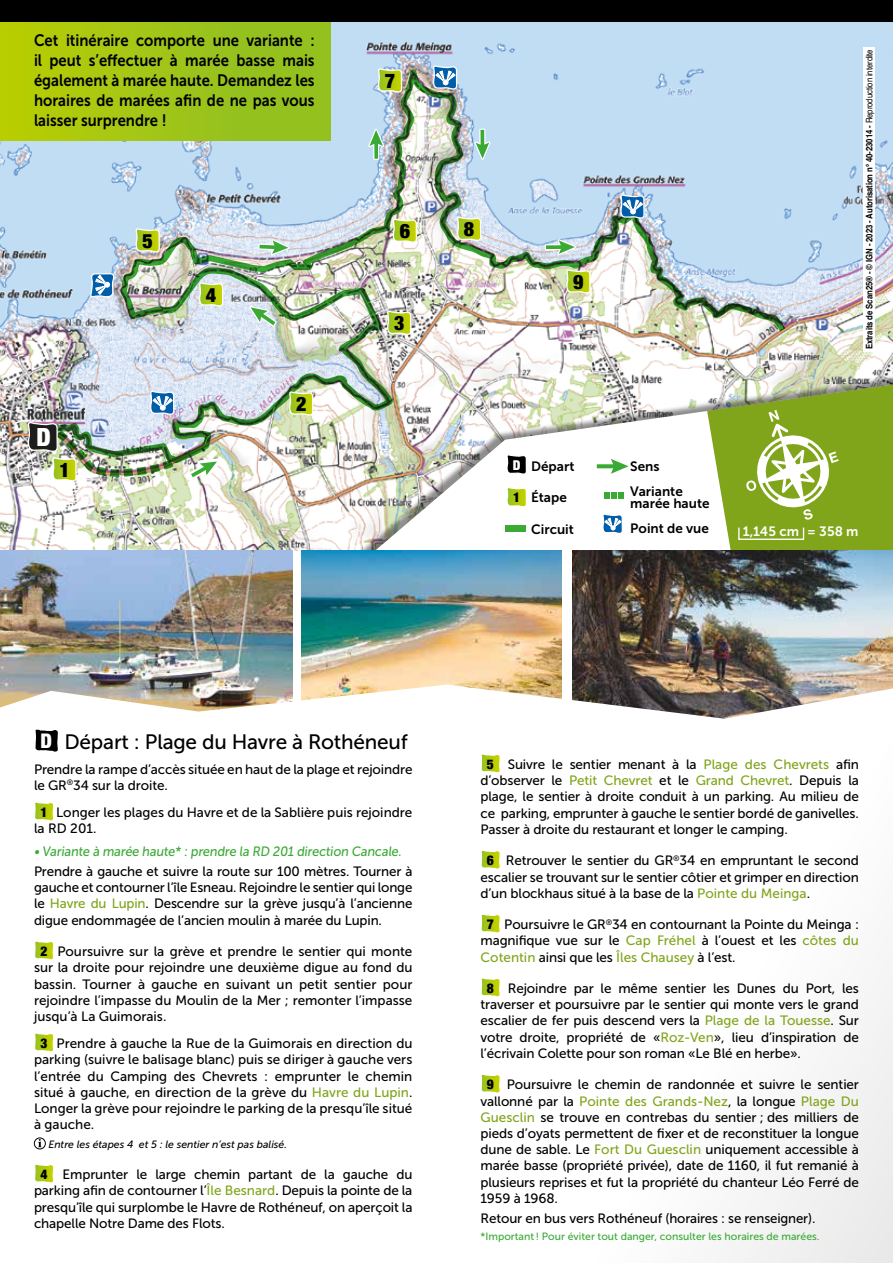
<style>
.page{position:relative;width:893px;height:1263px;background:#fff}
.page>*{position:absolute;margin:0;border:0;box-sizing:border-box;transform-origin:0 0}
.t1{font:900 condensed 25.05px "Helvetica Neue";color:#fff}
.t2{font:20.85px "Museo Sans 500";letter-spacing:-.01em;color:#000}
.t3{font:900 condensed 19.95px "Helvetica Neue";color:#000}
.t4{font:16.5px/19.8px "Museo Sans 700";color:#000;text-align:justify;scale:.9 1}
.t5{font:13.5px/16.2px "Museo Sans 500";letter-spacing:-.01em;color:#000;text-align:justify}
.t6{font:13.5px "Museo Sans 500";color:#3aaa35;scale:.94 1}
.t7{font:13.5px/12px "Museo Sans 700";color:#000}
.t8{font:13.5px "Museo Sans 700";color:#fff}
.t9{font:10.5px "Museo Sans 500";color:#3aaa35}
.t10{font:italic 10.5px "Museo Sans 500";color:#000}
.t11{font:700 9px "Helvetica";letter-spacing:-.01em;color:#000;scale:.86 1}
.s1{font-weight:400}
.s2{font-family:"Helvetica Neue";font-weight:900;font-stretch:condensed;color:#fff}
.s3{font-family:"Helvetica Neue";font-weight:900;font-stretch:condensed}
.s4{font-family:"Helvetica Neue";font-weight:900;font-stretch:condensed;font-size:20.1px;color:#fff}
.s5{color:#80a51b}
</style>
<div class="page">
<img style="left:0;top:21px;width:893px;height:530px">
<img style="left:54px;top:69px;width:731px;height:394px">
<svg style="left:184px;top:455px;width:40px;height:29px"></svg>
<svg style="left:247px;top:304px;width:32px;height:25px"></svg>
<svg style="left:257px;top:236px;width:35px;height:22px"></svg>
<svg style="left:365px;top:127px;width:23px;height:34px"></svg>
<svg style="left:471px;top:127px;width:23px;height:35px"></svg>
<svg style="left:544px;top:236px;width:34px;height:22px"></svg>
<svg style="left:89px;top:272px;width:27px;height:26px"></svg>
<svg style="left:432px;top:65px;width:26px;height:26px"></svg>
<svg style="left:619px;top:194px;width:26px;height:26px"></svg>
<svg style="left:288px;top:391px;width:26px;height:26px"></svg>
<svg style="left:198px;top:282px;width:26px;height:26px"></svg>
<svg style="left:386px;top:310px;width:26px;height:26px"></svg>
<svg style="left:135px;top:227px;width:26px;height:27px"></svg>
<svg style="left:456px;top:216px;width:26px;height:26px"></svg>
<svg style="left:377px;top:68px;width:26px;height:26px"></svg>
<svg style="left:392px;top:218px;width:26px;height:26px"></svg>
<svg style="left:565px;top:269px;width:26px;height:26px"></svg>
<img style="left:27px;top:390px;width:148px;height:93px">
<div style="left:0;top:11px;width:331px;height:130px;background:linear-gradient(to right,#b4ca04,#8bbb25)"></div>
<div style="left:348px;top:373px;width:545px;height:191px;background:#000;opacity:.45"></div>
<img style="left:359px;top:385px;width:348px;height:179px">
<img style="left:0;top:551px;width:292px;height:134px">
<img style="left:302px;top:551px;width:259px;height:134px">
<img style="left:572px;top:551px;width:321px;height:134px">
<svg style="left:0;top:685px;width:893px;height:578px"></svg>
<div style="left:0;top:0;width:893px;height:21px;background:#000"></div>
<svg style="left:33px;top:727px;width:27px;height:27px"></svg>
<svg style="left:33px;top:801px;width:22px;height:42px"></svg>
<svg style="left:33px;top:940px;width:22px;height:42px"></svg>
<svg style="left:33px;top:1032px;width:22px;height:42px"></svg>
<svg style="left:38px;top:1139px;width:4px;height:8px"></svg>
<div style="left:34px;top:1137px;width:12px;height:12px;border:1px solid #000;border-radius:50%"></div>
<svg style="left:33px;top:1163px;width:22px;height:42px"></svg>
<svg style="left:480px;top:753px;width:21px;height:42px"></svg>
<svg style="left:480px;top:849px;width:21px;height:42px"></svg>
<svg style="left:480px;top:913px;width:21px;height:42px"></svg>
<svg style="left:480px;top:977px;width:21px;height:42px"></svg>
<svg style="left:480px;top:1073px;width:21px;height:42px"></svg>
<svg style="left:707px;top:381px;width:186px;height:174px;background:#95b14b"></svg>
<div style="left:738px;top:527px;width:66px;height:13px;border:1px solid #fff"></div>
<svg style="left:505px;top:486px;width:23px;height:22px"></svg>
<svg style="left:604px;top:492px;width:20px;height:7px"></svg>
<svg style="left:597px;top:459px;width:32px;height:15px"></svg>
<div style="left:505px;top:526px;width:20px;height:6px;background:#3aaa35"></div>
<svg style="left:505px;top:454px;width:23px;height:22px"></svg>
<svg style="left:601px;top:513px;width:23px;height:22px"></svg>
<div style="left:863px;top:47px;width:11px;height:305px;background:#fff"></div>
<p class="t4" style="left:34px;top:31px;width:313px">Cet itinéraire comporte une variante : il peut s’effectuer à marée basse mais également à marée haute. Demandez les horaires de marées afin de ne pas vous laisser surprendre !</p>
<h1 class="t1" style="left:36px;top:416px;width:16px">D</h1>
<h3 class="t3" style="left:59px;top:453px;width:12px">1</h3>
<h3 class="t3" style="left:143px;top:224px;width:12px">5</h3>
<h3 class="t3" style="left:206px;top:278px;width:12px">4</h3>
<h3 class="t3" style="left:296px;top:387px;width:12px">2</h3>
<h3 class="t3" style="left:385px;top:64px;width:12px">7</h3>
<h3 class="t3" style="left:400px;top:214px;width:12px">6</h3>
<h3 class="t3" style="left:394px;top:306px;width:12px">3</h3>
<h3 class="t3" style="left:464px;top:212px;width:12px">8</h3>
<h3 class="t3" style="left:573px;top:265px;width:12px">9</h3>
<p class="t11" style="left:864px;top:349px;width:351px;rotate:-90deg">Extraits de Scan25® - © IGN - 2023 - Autorisation n° 40-23014 - <span class="s1">Reproduction interdite</span></p>
<p class="t7" style="left:513px;top:460px;width:63px"><span class="s2">D</span> Départ</p>
<p class="t7" style="left:630px;top:461px;width:31px">Sens</p>
<p class="t7" style="left:513px;top:491px;width:55px"><span class="s3">1</span> Étape</p>
<p class="t7" style="left:630px;top:485px;width:81px">Variante marée haute</p>
<p class="t7" style="left:531px;top:523px;width:44px">Circuit</p>
<p class="t7" style="left:630px;top:522px;width:80px">Point de vue</p>
<p class="t8" style="left:743px;top:524px;width:117px">1,145 cm = 358 m</p>
<h2 class="t2" style="left:41px;top:730px;width:369px"><span class="s4">D</span> Départ : Plage du Havre à Rothéneuf</h2>
<p class="t5" style="left:34px;top:761px;width:380px">Prendre la rampe d’accès située en haut de la plage et rejoindre le GR<sup>®</sup>34 sur la droite.</p>
<p class="t5" style="left:34px;top:804px;width:380px;text-indent:6px"><span class="s3">1</span> Longer les plages du Havre et de la Sablière puis rejoindre la RD 201.</p>
<p class="t6" style="left:34px;top:843px;width:394px">• Variante à marée haute* : prendre la RD 201 direction Cancale.</p>
<p class="t5" style="left:34px;top:863px;width:380px">Prendre à gauche et suivre la route sur 100 mètres. Tourner à gauche et contourner l’île Esneau. Rejoindre le sentier qui longe le <span class="s5">Havre du Lupin</span>. Descendre sur la grève jusqu’à l’ancienne digue endommagée de l’ancien moulin à marée du Lupin.</p>
<p class="t5" style="left:34px;top:943px;width:380px;text-indent:6px"><span class="s3">2</span> Poursuivre sur la grève et prendre le sentier qui monte sur la droite pour rejoindre une deuxième digue au fond du bassin. Tourner à gauche en suivant un petit sentier pour rejoindre l’impasse du Moulin de la Mer ; remonter l’impasse jusqu’à La Guimorais.</p>
<p class="t5" style="left:34px;top:1035px;width:380px;text-indent:6px"><span class="s3">3</span> Prendre à gauche la Rue de la Guimorais en direction du parking (suivre le balisage blanc) puis se diriger à gauche vers l’entrée du Camping des Chevrets : emprunter le chemin situé à gauche, en direction de la grève du <span class="s5">Havre du Lupin</span>.<br>Longer la grève pour rejoindre le parking de la presqu’île situé à gauche.</p>
<p class="t10" style="left:48px;top:1138px;width:240px">Entre les étapes 4 et 5 : le sentier n’est pas balisé.</p>
<p class="t5" style="left:34px;top:1166px;width:380px;text-indent:6px"><span class="s3">4</span> Emprunter le large chemin partant de la gauche du parking afin de contourner l’<span class="s5">Île Besnard</span>. Depuis la pointe de la presqu’île qui surplombe le Havre de Rothéneuf, on aperçoit la chapelle Notre Dame des Flots.</p>
<p class="t5" style="left:480px;top:756px;width:380px;text-indent:6px"><span class="s3">5</span> Suivre le sentier menant à la <span class="s5">Plage des Chevrets</span> afin d’observer le <span class="s5">Petit Chevret</span> et le <span class="s5">Grand Chevret</span>. Depuis la plage, le sentier à droite conduit à un parking. Au milieu de ce parking, emprunter à gauche le sentier bordé de ganivelles.<br>Passer à droite du restaurant et longer le camping.</p>
<p class="t5" style="left:480px;top:853px;width:380px;text-indent:6px"><span class="s3">6</span> Retrouver le sentier du GR<sup>®</sup>34 en empruntant le second escalier se trouvant sur le sentier côtier et grimper en direction d’un blockhaus situé à la base de la <span class="s5">Pointe du Meinga</span>.</p>
<p class="t5" style="left:480px;top:916px;width:380px;text-indent:6px"><span class="s3">7</span> Poursuivre le GR<sup>®</sup>34 en contournant la Pointe du Meinga : magnifique vue sur le <span class="s5">Cap Fréhel</span> à l’ouest et les <span class="s5">côtes du Cotentin</span> ainsi que les <span class="s5">Îles Chausey</span> à l’est.</p>
<p class="t5" style="left:480px;top:980px;width:380px;text-indent:6px"><span class="s3">8</span> Rejoindre par le même sentier les Dunes du Port, les traverser et poursuivre par le sentier qui monte vers le grand escalier de fer puis descend vers la <span class="s5">Plage de la Touesse</span>. Sur votre droite, propriété de «<span class="s5">Roz-Ven</span>», lieu d’inspiration de l’écrivain Colette pour son roman «Le Blé en herbe».</p>
<p class="t5" style="left:480px;top:1076px;width:380px;text-indent:6px"><span class="s3">9</span> Poursuivre le chemin de randonnée et suivre le sentier vallonné par la <span class="s5">Pointe des Grands-Nez</span>, la longue <span class="s5">Plage Du Guesclin</span> se trouve en contrebas du sentier ; des milliers de pieds d’oyats permettent de fixer et de reconstituer la longue dune de sable. Le <span class="s5">Fort Du Guesclin</span> uniquement accessible à marée basse (propriété privée), date de 1160, il fut remanié à plusieurs reprises et fut la propriété du chanteur Léo Ferré de 1959 à 1968.</p>
<p class="t5" style="left:480px;top:1210px;width:336px">Retour en bus vers Rothéneuf (horaires : se renseigner).</p>
<p class="t9" style="left:480px;top:1231px;width:341px">*Important! Pour éviter tout danger, consulter les horaires de marées.</p>
</div>
